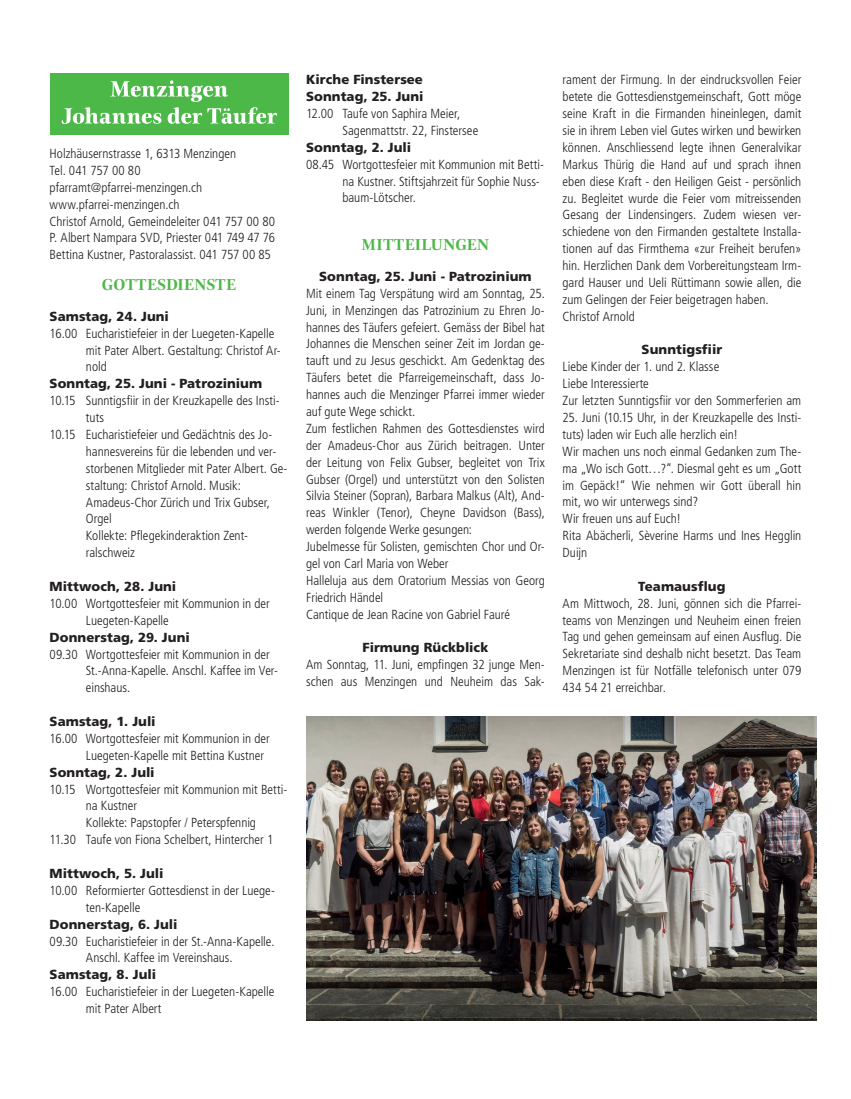
<style>
.page{position:relative;width:851px;height:1099px;background:#fff}
.page>*{position:absolute;margin:0;border:0;box-sizing:border-box;transform-origin:0 0}
._61_Kalender_Titel_I{font:700 16.12px "Civita";letter-spacing:.01em;color:#4eb848}
.M3_Mitteilungen_Inha{font:300 condensed 13.12px/16.9px "Frutiger LT Std";color:#231f20;text-align:justify}
.K8_Gottesdienst_Term{font:300 condensed 13.12px/16.9px "Frutiger LT Std";color:#231f20}
.left{font:300 condensed 13.12px/16.9px "Frutiger LT Std";color:#231f20}
.K4_Pfarrei_Adresskop{font:300 condensed 13.12px "Frutiger LT Std";color:#231f20}
.K7_Gottesdienst_Datu{font:900 13.12px "Frutiger LT Std";letter-spacing:.005em;color:#231f20}
.M2_Mitteilungen_Unte{font:900 13.12px "Frutiger LT Std";letter-spacing:.005em;color:#231f20}
</style>
<div class="page">
<div style="left:50px;top:74px;width:238px;height:61px;background:#4cb848"></div>
<svg style="left:62px;top:80px;width:215px;height:44px"></svg>
<img style="left:306px;top:717px;width:510px;height:303px">
<p class="K4_Pfarrei_Adresskop" style="left:50px;top:146px;width:188px">Holzhäusernstrasse 1, 6313 Menzingen</p>
<p class="K4_Pfarrei_Adresskop" style="left:50px;top:163px;width:92px">Tel. 041 757 00 80</p>
<p class="K4_Pfarrei_Adresskop" style="left:50px;top:180px;width:154px">pfarramt@pfarrei-menzingen.ch</p>
<p class="K4_Pfarrei_Adresskop" style="left:50px;top:197px;width:131px">www.pfarrei-menzingen.ch</p>
<p class="K4_Pfarrei_Adresskop" style="left:50px;top:213px;width:227px">Christof Arnold, Gemeindeleiter 041 757 00 80</p>
<p class="K4_Pfarrei_Adresskop" style="left:50px;top:230px;width:227px">P. Albert Nampara SVD, Priester 041 749 47 76</p>
<p class="K4_Pfarrei_Adresskop" style="left:50px;top:247px;width:223px">Bettina Kustner, Pastoralassist. 041 757 00 85</p>
<p class="_61_Kalender_Titel_I" style="left:102px;top:273px;width:136px">GOTTESDIENSTE</p>
<p class="K7_Gottesdienst_Datu" style="left:50px;top:308px;width:121px">Samstag, 24. Juni</p>
<p class="K8_Gottesdienst_Term" style="left:86px;top:325px;width:196px;text-indent:-36px">16.00 Eucharistiefeier in der Luegeten-Kapelle mit Pater Albert. Gestaltung: Christof Ar&shy;nold</p>
<p class="K7_Gottesdienst_Datu" style="left:50px;top:376px;width:214px">Sonntag, 25. Juni - Patrozinium</p>
<p class="K8_Gottesdienst_Term" style="left:86px;top:392px;width:195px;text-indent:-36px">10.15 Sunntigsfiir in der Kreuzkapelle des Insti&shy;tuts</p>
<p class="K8_Gottesdienst_Term" style="left:86px;top:426px;width:203px;text-indent:-36px">10.15 Eucharistiefeier und Gedächtnis des Jo&shy;hannesvereins für die lebenden und ver&shy;storbenen Mitglieder mit Pater Albert. Ge&shy;staltung: Christof Arnold. Musik:<br>Amadeus-Chor Zürich und Trix Gubser,<br>Orgel<br>Kollekte: Pflegekinderaktion Zent&shy;ralschweiz</p>
<p class="K7_Gottesdienst_Datu" style="left:50px;top:578px;width:128px">Mittwoch, 28. Juni</p>
<p class="K8_Gottesdienst_Term" style="left:86px;top:595px;width:185px;text-indent:-36px">10.00 Wortgottesfeier mit Kommunion in der<br>Luegeten-Kapelle</p>
<p class="K7_Gottesdienst_Datu" style="left:50px;top:629px;width:142px">Donnerstag, 29. Juni</p>
<p class="K8_Gottesdienst_Term" style="left:86px;top:645px;width:193px;text-indent:-36px">09.30 Wortgottesfeier mit Kommunion in der<br>St.-Anna-Kapelle. Anschl. Kaffee im Ver&shy;einshaus.</p>
<p class="K7_Gottesdienst_Datu" style="left:50px;top:713px;width:107px">Samstag, 1. Juli</p>
<p class="K8_Gottesdienst_Term" style="left:86px;top:730px;width:185px;text-indent:-36px">16.00 Wortgottesfeier mit Kommunion in der<br>Luegeten-Kapelle mit Bettina Kustner</p>
<p class="K7_Gottesdienst_Datu" style="left:50px;top:764px;width:106px">Sonntag, 2. Juli</p>
<p class="K8_Gottesdienst_Term" style="left:86px;top:780px;width:203px;text-indent:-36px">10.15 Wortgottesfeier mit Kommunion mit Betti&shy;na Kustner<br>Kollekte: Papstopfer / Peterspfennig</p>
<p class="K8_Gottesdienst_Term" style="left:50px;top:831px;width:225px">11.30 Taufe von Fiona Schelbert, Hintercher 1</p>
<p class="K7_Gottesdienst_Datu" style="left:50px;top:865px;width:115px">Mittwoch, 5. Juli</p>
<p class="K8_Gottesdienst_Term" style="left:86px;top:882px;width:190px;text-indent:-36px">10.00 Reformierter Gottesdienst in der Luege&shy;ten-Kapelle</p>
<p class="K7_Gottesdienst_Datu" style="left:50px;top:916px;width:129px">Donnerstag, 6. Juli</p>
<p class="K8_Gottesdienst_Term" style="left:50px;top:932px;width:226px;text-align:center">09.30 Eucharistiefeier in der St.-Anna-Kapelle.<br>Anschl. Kaffee im Vereinshaus.</p>
<p class="K7_Gottesdienst_Datu" style="left:50px;top:966px;width:108px">Samstag, 8. Juli</p>
<p class="K8_Gottesdienst_Term" style="left:86px;top:983px;width:190px;text-indent:-36px">16.00 Eucharistiefeier in der Luegeten-Kapelle mit Pater Albert</p>
<p class="K7_Gottesdienst_Datu" style="left:306px;top:72px;width:118px">Kirche Finstersee</p>
<p class="K7_Gottesdienst_Datu" style="left:306px;top:89px;width:119px">Sonntag, 25. Juni</p>
<p class="K8_Gottesdienst_Term" style="left:342px;top:105px;width:137px;text-indent:-36px">12.00 Taufe von Saphira Meier,<br>Sagenmattstr. 22, Finstersee</p>
<p class="K7_Gottesdienst_Datu" style="left:306px;top:139px;width:106px">Sonntag, 2. Juli</p>
<p class="K8_Gottesdienst_Term" style="left:342px;top:156px;width:203px;text-indent:-36px">08.45 Wortgottesfeier mit Kommunion mit Betti&shy;na Kustner. Stiftsjahrzeit für Sophie Nuss&shy;baum-Lötscher.</p>
<p class="_61_Kalender_Titel_I" style="left:361px;top:234px;width:129px">MITTEILUNGEN</p>
<p class="M2_Mitteilungen_Unte" style="left:319px;top:268px;width:214px">Sonntag, 25. Juni - Patrozinium</p>
<p class="M3_Mitteilungen_Inha" style="left:306px;top:285px;width:240px">Mit einem Tag Verspätung wird am Sonntag, 25.<br>Juni, in Menzingen das Patrozinium zu Ehren Jo&shy;hannes des Täufers gefeiert. Gemäss der Bibel hat Johannes die Menschen seiner Zeit im Jordan ge&shy;tauft und zu Jesus geschickt. Am Gedenktag des Täufers betet die Pfarreigemeinschaft, dass Jo&shy;hannes auch die Menzinger Pfarrei immer wieder auf gute Wege schickt.</p>
<p class="M3_Mitteilungen_Inha" style="left:306px;top:420px;width:240px">Zum festlichen Rahmen des Gottesdienstes wird der Amadeus-Chor aus Zürich beitragen. Unter der Leitung von Felix Gubser, begleitet von Trix Gubser (Orgel) und unterstützt von den Solisten Silvia Steiner (Sopran), Barbara Malkus (Alt), And&shy;reas Winkler (Tenor), Cheyne Davidson (Bass), werden folgende Werke gesungen:</p>
<p class="M3_Mitteilungen_Inha" style="left:306px;top:538px;width:240px">Jubelmesse für Solisten, gemischten Chor und Or&shy;gel von Carl Maria von Weber</p>
<p class="M3_Mitteilungen_Inha" style="left:306px;top:572px;width:240px">Halleluja aus dem Oratorium Messias von Georg<br>Friedrich Händel</p>
<p class="M3_Mitteilungen_Inha" style="left:306px;top:606px;width:205px">Cantique de Jean Racine von Gabriel Fauré</p>
<p class="M2_Mitteilungen_Unte" style="left:362px;top:639px;width:127px">Firmung Rückblick</p>
<p class="M3_Mitteilungen_Inha" style="left:306px;top:656px;width:240px">Am Sonntag, 11. Juni, empfingen 32 junge Men&shy;schen aus Menzingen und Neuheim das Sak-</p>
<p class="M3_Mitteilungen_Inha" style="left:562px;top:71px;width:240px">rament der Firmung. In der eindrucksvollen Feier betete die Gottesdienstgemeinschaft, Gott möge seine Kraft in die Firmanden hineinlegen, damit sie in ihrem Leben viel Gutes wirken und bewirken können. Anschliessend legte ihnen Generalvikar Markus Thürig die Hand auf und sprach ihnen eben diese Kraft - den Heiligen Geist - persönlich zu. Begleitet wurde die Feier vom mitreissenden Gesang der Lindensingers. Zudem wiesen ver&shy;schiedene von den Firmanden gestaltete Installa&shy;tionen auf das Firmthema «zur Freiheit berufen» hin. Herzlichen Dank dem Vorbereitungsteam Irm&shy;gard Hauser und Ueli Rüttimann sowie allen, die zum Gelingen der Feier beigetragen haben.</p>
<p class="M3_Mitteilungen_Inha" style="left:562px;top:308px;width:74px">Christof Arnold</p>
<p class="M2_Mitteilungen_Unte" style="left:641px;top:342px;width:82px">Sunntigsfiir</p>
<p class="left" style="left:562px;top:358px;width:158px">Liebe Kinder der 1. und 2. Klasse</p>
<p class="left" style="left:562px;top:375px;width:88px">Liebe Interessierte</p>
<p class="left" style="left:562px;top:392px;width:240px">Zur letzten Sunntigsfiir vor den Sommerferien am</p>
<p class="left" style="left:562px;top:409px;width:240px">25. Juni (10.15 Uhr, in der Kreuzkapelle des Insti&shy;tuts) laden wir Euch alle herzlich ein!</p>
<p class="left" style="left:562px;top:443px;width:240px;text-align:justify">Wir machen uns noch einmal Gedanken zum The&shy;ma „Wo isch Gott…?“. Diesmal geht es um „Gott im Gepäck!“ Wie nehmen wir Gott überall hin mit, wo wir unterwegs sind?</p>
<p class="left" style="left:562px;top:510px;width:120px">Wir freuen uns auf Euch!</p>
<p class="left" style="left:562px;top:527px;width:240px">Rita Abächerli, Sèverine Harms und Ines Hegglin<br>Duijn</p>
<p class="M2_Mitteilungen_Unte" style="left:638px;top:578px;width:89px">Teamausflug</p>
<p class="M3_Mitteilungen_Inha" style="left:562px;top:595px;width:240px">Am Mittwoch, 28. Juni, gönnen sich die Pfarrei&shy;teams von Menzingen und Neuheim einen freien Tag und gehen gemeinsam auf einen Ausflug. Die Sekretariate sind deshalb nicht besetzt. Das Team Menzingen ist für Notfälle telefonisch unter 079<br>434 54 21 erreichbar.</p>
</div>
